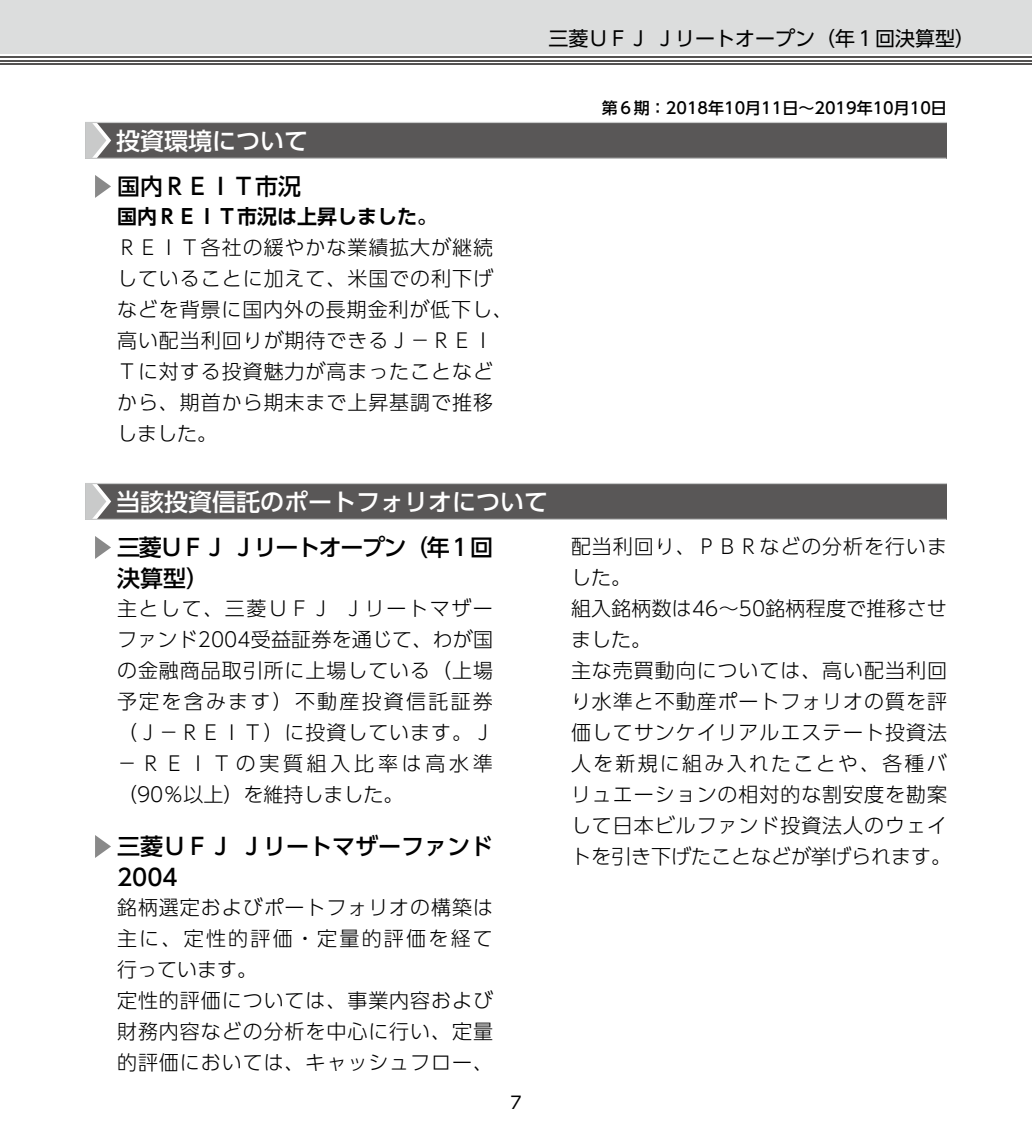
<style>
.page{position:relative;width:1032px;height:1134px;background:#fff}
.page>*{position:absolute;margin:0;border:0;box-sizing:border-box;transform-origin:0 0}
.t1{font:500 24px "UD Shin Go Pro";color:#fff}
.t2{font:500 23px/31px "UD Shin Go Pro";color:#000}
.t3{font:500 23px/31px "UD Shin Go Pro";letter-spacing:-.06em;color:#000}
.t4{font:300 20px/31px "UD Shin Go Pro";letter-spacing:.045em;color:#000}
.t5{font:20px "UD Shin Go Pro";color:#000}
.t6{font:700 20px "UD Shin Go Pro De";color:#000}
.t7{font:17px "UD Shin Go Pro";color:#000}
.t8{font:500 16px "UD Shin Go Pro";color:#000}
</style>
<div class="page">
<div style="left:0;top:0;width:1032px;height:54px;background:#dcdddd"></div>
<hr style="left:0;top:63px;width:1032px;height:2px;background:#545251">
<hr style="left:0;top:60px;width:1032px;height:1px;background:#545251">
<hr style="left:0;top:56px;width:1032px;height:2px;background:#545251">
<div style="left:85px;top:122px;width:862px;height:36px;background:#595757"></div>
<hr style="left:85px;top:158px;width:861px;height:1px;background:#c9caca">
<hr style="left:85px;top:122px;width:862px;height:1px;background:#c9caca">
<svg style="left:85px;top:123px;width:26px;height:35px"></svg>
<svg style="left:95px;top:175px;width:16px;height:23px"></svg>
<div style="left:85px;top:483px;width:862px;height:36px;background:#595757"></div>
<hr style="left:85px;top:519px;width:861px;height:1px;background:#c9caca">
<hr style="left:85px;top:483px;width:862px;height:1px;background:#c9caca">
<svg style="left:85px;top:484px;width:26px;height:35px"></svg>
<svg style="left:95px;top:536px;width:16px;height:23px"></svg>
<svg style="left:95px;top:835px;width:16px;height:23px"></svg>
<p class="t5" style="left:548px;top:22px;width:428px">三菱ＵＦＪ Ｊリートオープン（年１回決算型）</p>
<p class="t1" style="left:116px;top:121px;width:193px">投資環境について</p>
<p class="t2" style="left:117px;top:170px;width:185px">国内ＲＥＩＴ市況</p>
<p class="t6" style="left:117px;top:200px;width:321px">国内ＲＥＩＴ市況は上昇しました。</p>
<p class="t4" style="left:117px;top:231px;width:397px">ＲＥＩＴ各社の緩やかな業績拡大が継続していることに加えて、米国での利下げなどを背景に国内外の長期金利が低下し、高い配当利回りが期待できるＪ－ＲＥＩ<br>Ｔに対する投資魅力が高まったことなどから、期首から期末まで上昇基調で推移しました。</p>
<p class="t1" style="left:116px;top:482px;width:433px">当該投資信託のポートフォリオについて</p>
<p class="t3" style="left:117px;top:531px;width:377px">三菱ＵＦＪ Ｊリートオープン（年１回決算型）</p>
<p class="t4" style="left:117px;top:592px;width:377px;text-align:justify">主として、三菱ＵＦＪ Ｊリートマザーファンド2004受益証券を通じて、わが国の金融商品取引所に上場している（上場予定を含みます）不動産投資信託証券（Ｊ－ＲＥＩＴ）に投資しています。Ｊ－ＲＥＩＴの実質組入比率は高水準（90％以上）を維持しました。</p>
<p class="t2" style="left:117px;top:830px;width:377px">三菱ＵＦＪ Ｊリートマザーファンド<br>2004</p>
<p class="t4" style="left:117px;top:891px;width:377px">銘柄選定およびポートフォリオの構築は主に、定性的評価・定量的評価を経て行っています。<br>定性的評価については、事業内容および財務内容などの分析を中心に行い、定量的評価においては、キャッシュフロー、</p>
<p class="t7" style="left:510px;top:1089px;width:13px">7</p>
<p class="t8" style="left:602px;top:95px;width:346px">第６期：2018年10月11日～2019年10月10日</p>
<p class="t4" style="left:571px;top:530px;width:381px">配当利回り、ＰＢＲなどの分析を行いました。<br>組入銘柄数は46～50銘柄程度で推移させました。<br>主な売買動向については、高い配当利回り水準と不動産ポートフォリオの質を評価してサンケイリアルエステート投資法人を新規に組み入れたことや、各種バリュエーションの相対的な割安度を勘案して日本ビルファンド投資法人のウェイトを引き下げたことなどが挙げられます。</p>
</div>
